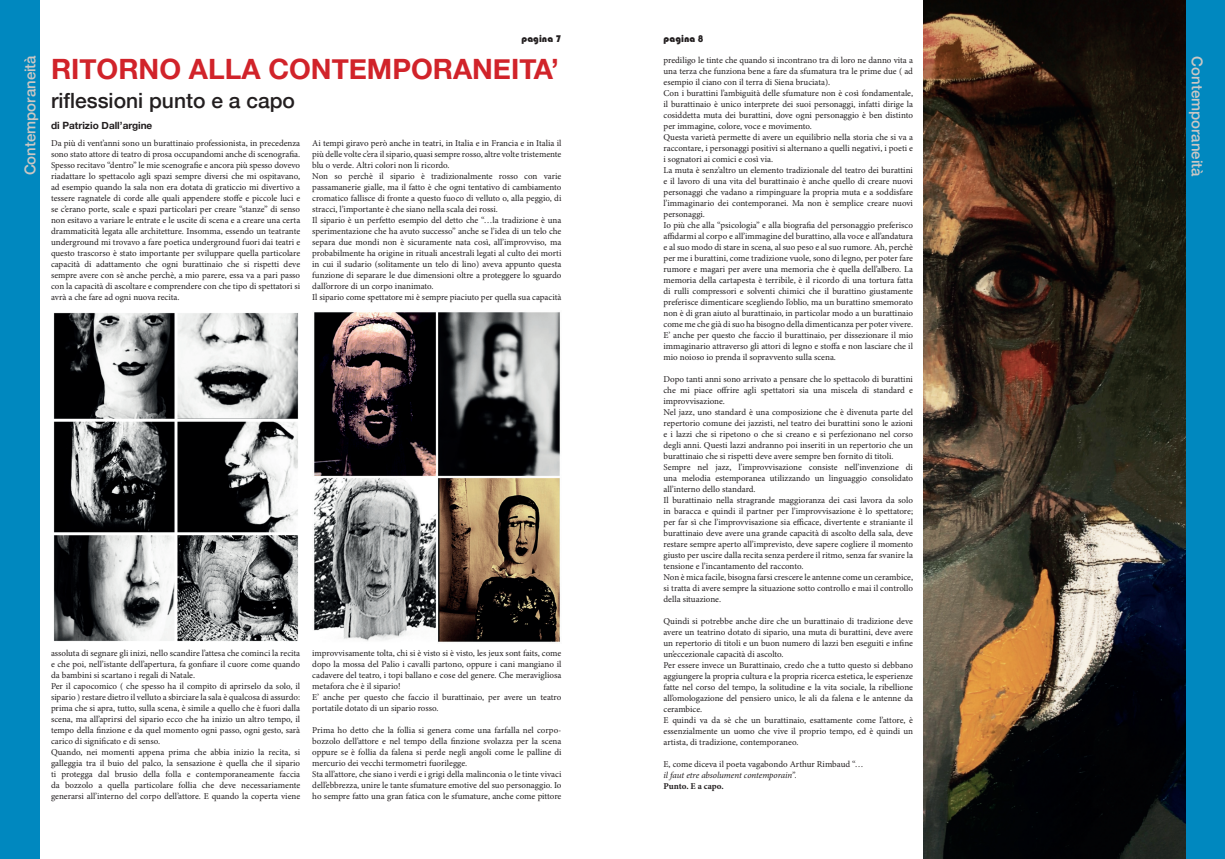
<style>
.page{position:relative;width:1225px;height:859px;background:#fff}
.page>*{position:absolute;margin:0;border:0;box-sizing:border-box;transform-origin:0 0}
.t1{font:700 28px "Helvetica Neue";color:#d1232a}
.t2{font:500 21px "Helvetica Neue";color:#231f20}
.t3{font:500 15px "Helvetica Neue";color:#ccc7c4}
.t4{font:700 10px "Helvetica Neue";color:#231f20}
.t5{font:10px "Bauhaus 93";color:#231f20}
.t6{font:9px/11px "Minion Pro";color:#231f20}
.t7{font:italic 9px "Minion Pro";letter-spacing:-.01em;color:#231f20}
.t8{font:700 9px "Minion Pro";color:#231f20}
</style>
<div class="page">
<img style="left:923px;top:0;width:263px;height:859px">
<img style="left:53px;top:313px;width:246px;height:328px">
<img style="left:314px;top:312px;width:246px;height:330px">
<div style="left:0;top:0;width:40px;height:859px;background:#0088bf"></div>
<div style="left:1186px;top:0;width:39px;height:859px;background:#0088bf"></div>
<p class="t5" style="left:521px;top:33px;width:41px">pagina 7</p>
<p class="t5" style="left:663px;top:33px;width:41px">pagina 8</p>
<h3 class="t3" style="left:18px;top:175px;width:122px;rotate:-90deg">Contemporaneità</h3>
<h3 class="t3" style="left:1209px;top:56px;width:122px;rotate:90deg">Contemporaneità</h3>
<p class="t6" style="left:663px;top:55px;width:251px">prediligo le tinte che quando si incontrano tra di loro ne danno vita a una terza che funziona bene a fare da sfumatura tra le prime due ( ad esempio il ciano con il terra di Siena bruciata).<br>Con i burattini l’ambiguità delle sfumature non è così fondamentale, il burattinaio è unico interprete dei suoi personaggi, infatti dirige la cosiddetta muta dei burattini, dove ogni personaggio è ben distinto per immagine, colore, voce e movimento.<br>Questa varietà permette di avere un equilibrio nella storia che si va a raccontare, i personaggi positivi si alternano a quelli negativi, i poeti e i sognatori ai comici e così via.<br>La muta è senz’altro un elemento tradizionale del teatro dei burattini e il lavoro di una vita del burattinaio è anche quello di creare nuovi personaggi che vadano a rimpinguare la propria muta e a soddisfare l’immaginario dei contemporanei. Ma non è semplice creare nuovi personaggi.<br>Io più che alla “psicologia” e alla biografia del personaggio preferisco affidarmi al corpo e all’immagine del burattino, alla voce e all’andatura e al suo modo di stare in scena, al suo peso e al suo rumore. Ah, perchè per me i burattini, come tradizione vuole, sono di legno, per poter fare rumore e magari per avere una memoria che è quella dell’albero. La memoria della cartapesta è terribile, è il ricordo di una tortura fatta di rulli compressori e solventi chimici che il burattino giustamente preferisce dimenticare scegliendo l’oblio, ma un burattino smemorato non è di gran aiuto al burattinaio, in particolar modo a un burattinaio come me che già di suo ha bisogno della dimenticanza per poter vivere.<br>E’ anche per questo che faccio il burattinaio, per dissezionare il mio immaginario attraverso gli attori di legno e stoffa e non lasciare che il mio noioso io prenda il sopravvento sulla scena.</p>
<p class="t6" style="left:663px;top:374px;width:251px">Dopo tanti anni sono arrivato a pensare che lo spettacolo di burattini che mi piace offrire agli spettatori sia una miscela di standard e improvvisazione.<br>Nel jazz, uno standard è una composizione che è divenuta parte del repertorio comune dei jazzisti, nel teatro dei burattini sono le azioni e i lazzi che si ripetono o che si creano e si perfezionano nel corso degli anni. Questi lazzi andranno poi inseriti in un repertorio che un burattinaio che si rispetti deve avere sempre ben fornito di titoli.<br>Sempre nel jazz, l’improvvisazione consiste nell’invenzione di una melodia estemporanea utilizzando un linguaggio consolidato all’interno dello standard.<br>Il burattinaio nella stragrande maggioranza dei casi lavora da solo in baracca e quindi il partner per l’improvvisazione è lo spettatore; per far sì che l’improvvisazione sia efficace, divertente e straniante il burattinaio deve avere una grande capacità di ascolto della sala, deve restare sempre aperto all’imprevisto, deve sapere cogliere il momento giusto per uscire dalla recita senza perdere il ritmo, senza far svanire la tensione e l’incantamento del racconto.<br>Non è mica facile, bisogna farsi crescere le antenne come un cerambice, si tratta di avere sempre la situazione sotto controllo e mai il controllo della situazione.</p>
<p class="t6" style="left:663px;top:616px;width:251px">Quindi si potrebbe anche dire che un burattinaio di tradizione deve avere un teatrino dotato di sipario, una muta di burattini, deve avere un repertorio di titoli e un buon numero di lazzi ben eseguiti e infine un’eccezionale capacità di ascolto.<br>Per essere invece un Burattinaio, credo che a tutto questo si debbano aggiungere la propria cultura e la propria ricerca estetica, le esperienze fatte nel corso del tempo, la solitudine e la vita sociale, la ribellione all’omologazione del pensiero unico, le ali da falena e le antenne da cerambice.<br>E quindi va da sè che un burattinaio, esattamente come l’attore, è essenzialmente un uomo che vive il proprio tempo, ed è quindi un artista, di tradizione, contemporaneo.</p>
<p class="t6" style="left:663px;top:759px;width:201px">E, come diceva il poeta vagabondo Arthur Rimbaud “…</p>
<p class="t7" style="left:663px;top:769px;width:135px">il faut etre absolument contemporain”.</p>
<p class="t8" style="left:663px;top:780px;width:62px">Punto. E a capo.</p>
<h1 class="t1" style="left:51px;top:47px;width:509px">RITORNO ALLA CONTEMPORANEITA’</h1>
<h2 class="t2" style="left:51px;top:84px;width:245px">riflessioni punto e a capo</h2>
<p class="t4" style="left:51px;top:118px;width:103px">di Patrizio Dall’argine</p>
<p class="t6" style="left:51px;top:138px;width:251px;text-align:justify">Da più di vent’anni sono un burattinaio professionista, in precedenza sono stato attore di teatro di prosa occupandomi anche di scenografia.<br>Spesso recitavo “dentro” le mie scenografie e ancora più spesso dovevo riadattare lo spettacolo agli spazi sempre diversi che mi ospitavano, ad esempio quando la sala non era dotata di graticcio mi divertivo a tessere ragnatele di corde alle quali appendere stoffe e piccole luci e se c’erano porte, scale e spazi particolari per creare “stanze” di senso non esitavo a variare le entrate e le uscite di scena e a creare una certa drammaticità legata alle architetture. Insomma, essendo un teatrante underground mi trovavo a fare poetica underground fuori dai teatri e questo trascorso è stato importante per sviluppare quella particolare capacità di adattamento che ogni burattinaio che si rispetti deve sempre avere con sè anche perchè, a mio parere, essa va a pari passo con la capacità di ascoltare e comprendere con che tipo di spettatori si avrà a che fare ad ogni nuova recita.</p>
<p class="t6" style="left:312px;top:138px;width:251px">Ai tempi giravo però anche in teatri, in Italia e in Francia e in Italia il più delle volte c’era il sipario, quasi sempre rosso, altre volte tristemente blu o verde. Altri colori non li ricordo.<br>Non so perchè il sipario è tradizionalmente rosso con varie passamanerie gialle, ma il fatto è che ogni tentativo di cambiamento cromatico fallisce di fronte a questo fuoco di velluto o, alla peggio, di stracci, l’importante è che siano nella scala dei rossi.<br>Il sipario è un perfetto esempio del detto che “…la tradizione è una sperimentazione che ha avuto successo” anche se l’idea di un telo che separa due mondi non è sicuramente nata così, all’improvviso, ma probabilmente ha origine in rituali ancestrali legati al culto dei morti in cui il sudario (solitamente un telo di lino) aveva appunto questa funzione di separare le due dimensioni oltre a proteggere lo sguardo dall’orrore di un corpo inanimato.<br>Il sipario come spettatore mi è sempre piaciuto per quella sua capacità</p>
<p class="t6" style="left:51px;top:647px;width:251px">assoluta di segnare gli inizi, nello scandire l’attesa che cominci la recita e che poi, nell’istante dell’apertura, fa gonfiare il cuore come quando da bambini si scartano i regali di Natale.<br>Per il capocomico ( che spesso ha il compito di aprirselo da solo, il sipario ) restare dietro il velluto a sbirciare la sala è qualcosa di assurdo: prima che si apra, tutto, sulla scena, è simile a quello che è fuori dalla scena, ma all’aprirsi del sipario ecco che ha inizio un altro tempo, il tempo della finzione e da quel momento ogni passo, ogni gesto, sarà carico di significato e di senso.<br>Quando, nei momenti appena prima che abbia inizio la recita, si galleggia tra il buio del palco, la sensazione è quella che il sipario ti protegga dal brusio della folla e contemporaneamente faccia da bozzolo a quella particolare follia che deve necessariamente generarsi all’interno del corpo dell’attore. E quando la coperta viene</p>
<p class="t6" style="left:312px;top:647px;width:251px">improvvisamente tolta, chi si è visto si è visto, les jeux sont faits, come dopo la mossa del Palio i cavalli partono, oppure i cani mangiano il cadavere del teatro, i topi ballano e cose del genere. Che meravigliosa metafora che è il sipario!<br>E’ anche per questo che faccio il burattinaio, per avere un teatro portatile dotato di un sipario rosso.</p>
<p class="t6" style="left:312px;top:724px;width:251px">Prima ho detto che la follia si genera come una farfalla nel corpo&shy;bozzolo dell’attore e nel tempo della finzione svolazza per la scena oppure se è follia da falena si perde negli angoli come le palline di mercurio dei vecchi termometri fuorilegge.<br>Sta all’attore, che siano i verdi e i grigi della malinconia o le tinte vivaci dell’ebbrezza, unire le tante sfumature emotive del suo personaggio. Io ho sempre fatto una gran fatica con le sfumature, anche come pittore</p>
</div>
